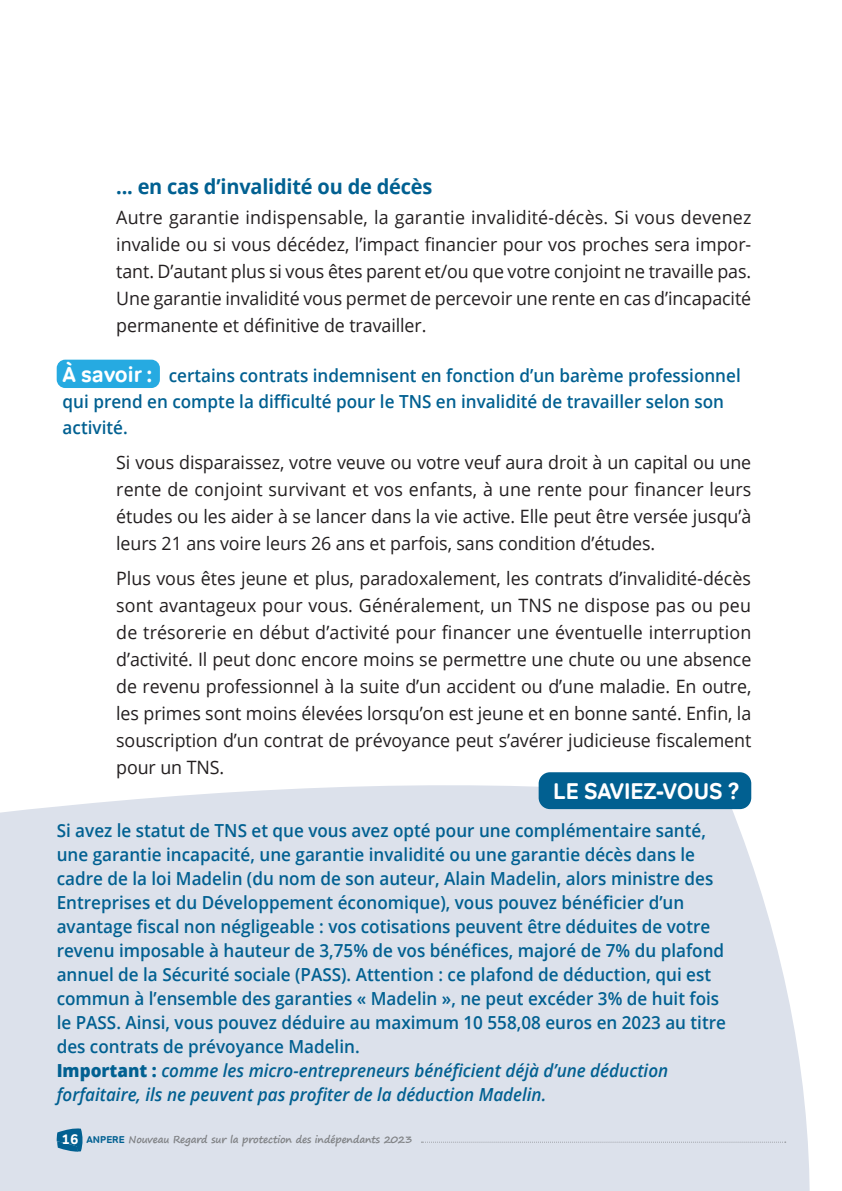
<style>
.page{position:relative;width:842px;height:1191px;background:#fff}
.page>*{position:absolute;margin:0;border:0;box-sizing:border-box;transform-origin:0 0}
.t1{font:700 23px "Tondo";color:#fff;scale:.95 1}
.t2{font:700 20.6px "Open Sans";letter-spacing:-.01em;color:#016091}
.t3{font:18.4px/27px "Open Sans";letter-spacing:-.005em;color:#231f20;text-align:justify}
.t4{font:600 18px/24px "Open Sans";color:#016091;scale:.95 1}
.t5{font:700 10px "Segoe Print";letter-spacing:-.02em;color:#808285}
.s1{font-family:"Tondo";font-weight:700;font-size:22px;color:#fff}
.s2{font-weight:800}
.s3{font-style:italic}
.s4{font-family:"Tondo";font-size:14px;color:#fff}
.s5{font-family:"Tondo";color:#016091}
</style>
<div class="page">
<svg style="left:0;top:772px;width:810px;height:419px;background:#dee3ec"></svg>
<svg style="left:421px;top:1141px;width:365px;height:1px"></svg>
<svg style="left:57px;top:1127px;width:26px;height:24px"></svg>
<div style="left:57px;top:360px;width:103px;height:28px;background:#26aae1;border-radius:9px"></div>
<div style="left:539px;top:772px;width:212px;height:37px;background:#016091;border-radius:11px"></div>
<p class="t2" style="left:116px;top:179px;width:318px">... en cas d’invalidité ou de décès</p>
<p class="t3" style="left:116px;top:204px;width:637px">Autre garantie indispensable, la garantie invalidité-décès. Si vous devenez invalide ou si vous décédez, l’impact financier pour vos proches sera impor&shy;tant. D’autant plus si vous êtes parent et/ou que votre conjoint ne travaille pas.<br>Une garantie invalidité vous permet de percevoir une rente en cas d’incapacité permanente et définitive de travailler.</p>
<p class="t4" style="left:63px;top:364px;width:715px;line-height:26px"><span class="s1">À savoir :</span> certains contrats indemnisent en fonction d’un barème professionnel qui prend en compte la difficulté pour le TNS en invalidité de travailler selon son activité.</p>
<p class="t3" style="left:116px;top:450px;width:637px">Si vous disparaissez, votre veuve ou votre veuf aura droit à un capital ou une rente de conjoint survivant et vos enfants, à une rente pour financer leurs études ou les aider à se lancer dans la vie active. Elle peut être versée jusqu’à leurs 21 ans voire leurs 26 ans et parfois, sans condition d’études.</p>
<p class="t3" style="left:116px;top:567px;width:637px">Plus vous êtes jeune et plus, paradoxalement, les contrats d’invalidité-décès sont avantageux pour vous. Généralement, un TNS ne dispose pas ou peu de trésorerie en début d’activité pour financer une éventuelle interruption d’activité. Il peut donc encore moins se permettre une chute ou une absence de revenu professionnel à la suite d’un accident ou d’une maladie. En outre, les primes sont moins élevées lorsqu’on est jeune et en bonne santé. Enfin, la souscription d’un contrat de prévoyance peut s’avérer judicieuse fiscalement pour un TNS.</p>
<p class="t1" style="left:553px;top:776px;width:198px">LE SAVIEZ-VOUS ?</p>
<p class="t4" style="left:57px;top:820px;width:706px">Si avez le statut de TNS et que vous avez opté pour une complémentaire santé, une garantie incapacité, une garantie invalidité ou une garantie décès dans le cadre de la loi Madelin (du nom de son auteur, Alain Madelin, alors ministre des Entreprises et du Développement économique), vous pouvez bénéficier d’un avantage fiscal non négligeable : vos cotisations peuvent être déduites de votre revenu imposable à hauteur de 3,75% de vos bénéfices, majoré de 7% du plafond annuel de la Sécurité sociale (PASS). Attention : ce plafond de déduction, qui est commun à l’ensemble des garanties « Madelin », ne peut excéder 3% de huit fois le PASS. Ainsi, vous pouvez déduire au maximum 10 558,08 euros en 2023 au titre des contrats de prévoyance Madelin.<br><span class="s2">Important :</span> <span class="s3">comme les micro-entrepreneurs bénéficient déjà d’une déduction forfaitaire, ils ne peuvent pas profiter de la déduction Madelin.</span></p>
<p class="t5" style="left:62px;top:1134px;width:352px"><span class="s4">16</span> <span class="s5">ANPERE</span> Nouveau Regard sur la protection des indépendants 2023</p>
</div>
